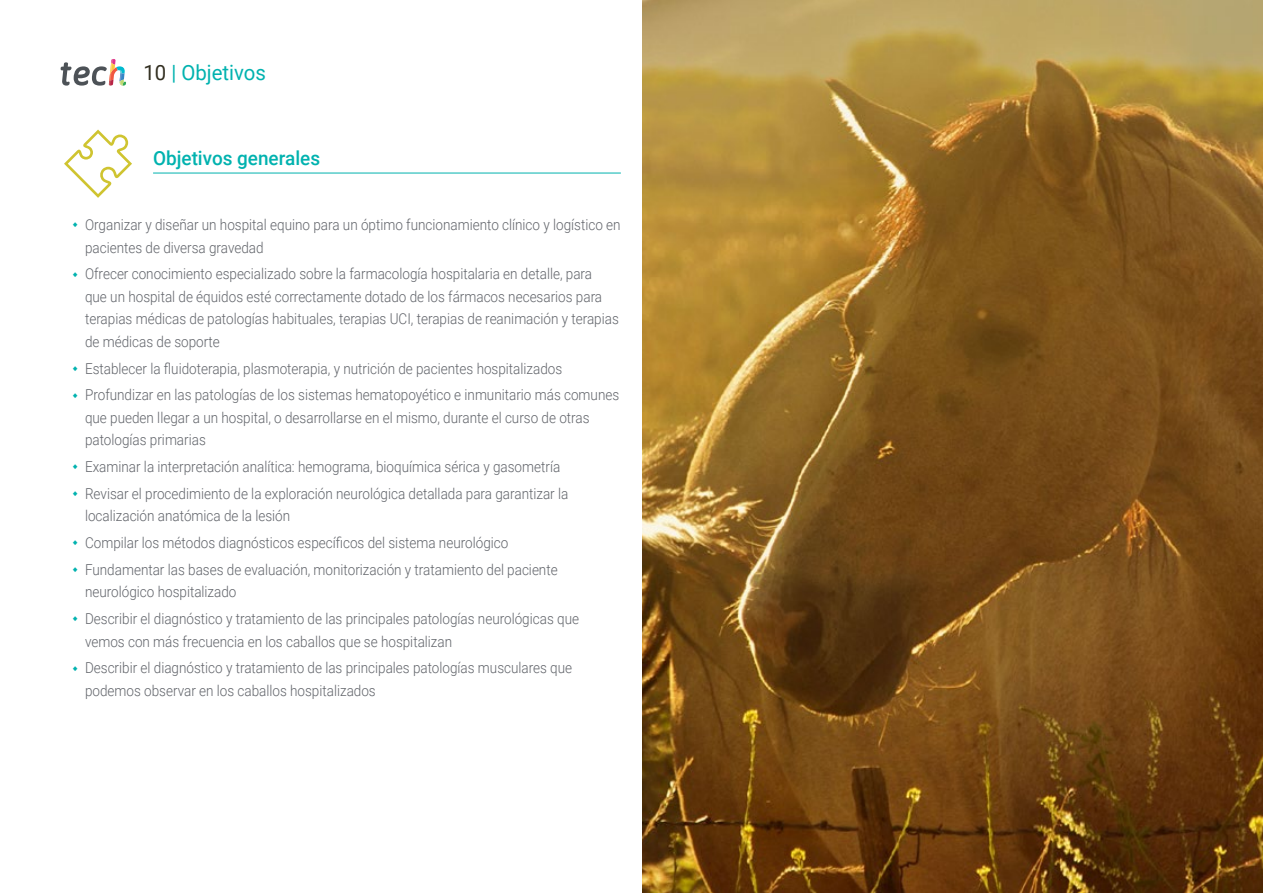
<style>
.page{position:relative;width:1263px;height:893px;background:#fff}
.page>*{position:absolute;margin:0;border:0;box-sizing:border-box;transform-origin:0 0}
.t1{font:21px "Roboto";color:#00b2af}
.t2{font:500 19.5px "Roboto";color:#00b2af}
.t3{font:300 15px/26.7px "Roboto";color:#61646a;scale:.9 1}
.s1{color:#312e20}
</style>
<div class="page">
<hr style="left:153px;top:173px;width:468px;height:1px;background:#00b2af">
<svg style="left:64px;top:130px;width:68px;height:68px"></svg>
<img style="left:642px;top:0;width:621px;height:893px">
<svg style="left:61px;top:59px;width:65px;height:27px"></svg>
<h1 class="t1" style="left:144px;top:57px;width:124px"><span class="s1">10</span> | Objetivos</h1>
<h2 class="t2" style="left:153px;top:144px;width:169px">Objetivos generales</h2>
<p class="t3" style="left:85px;top:213px;width:596px;line-height:22.5px">Organizar y diseñar un hospital equino para un óptimo funcionamiento clínico y logístico en pacientes de diversa gravedad</p>
<p class="t3" style="left:85px;top:262px;width:595px;line-height:22.5px">Ofrecer conocimiento especializado sobre la farmacología hospitalaria en detalle, para<br>que un hospital de équidos esté correctamente dotado de los fármacos necesarios para terapias médicas de patologías habituales, terapias UCI, terapias de reanimación y terapias de médicas de soporte</p>
<p class="t3" style="left:85px;top:354px;width:595px">Establecer la fluidoterapia, plasmoterapia, y nutrición de pacientes hospitalizados<br>Profundizar en las patologías de los sistemas hematopoyético e inmunitario más comunes</p>
<p class="t3" style="left:85px;top:406px;width:562px;line-height:22.5px">que pueden llegar a un hospital, o desarrollarse en el mismo, durante el curso de otras patologías primarias</p>
<p class="t3" style="left:85px;top:453px;width:538px">Examinar la interpretación analítica: hemograma, bioquímica sérica y gasometría<br>Revisar el procedimiento de la exploración neurológica detallada para garantizar la</p>
<p class="t3" style="left:85px;top:502px;width:527px">localización anatómica de la lesión<br>Compilar los métodos diagnósticos específicos del sistema neurológico<br>Fundamentar las bases de evaluación, monitorización y tratamiento del paciente</p>
<p class="t3" style="left:85px;top:578px;width:550px">neurológico hospitalizado<br>Describir el diagnóstico y tratamiento de las principales patologías neurológicas que</p>
<p class="t3" style="left:85px;top:627px;width:543px">vemos con más frecuencia en los caballos que se hospitalizan<br>Describir el diagnóstico y tratamiento de las principales patologías musculares que</p>
<p class="t3" style="left:85px;top:677px;width:325px">podemos observar en los caballos hospitalizados</p>
</div>
